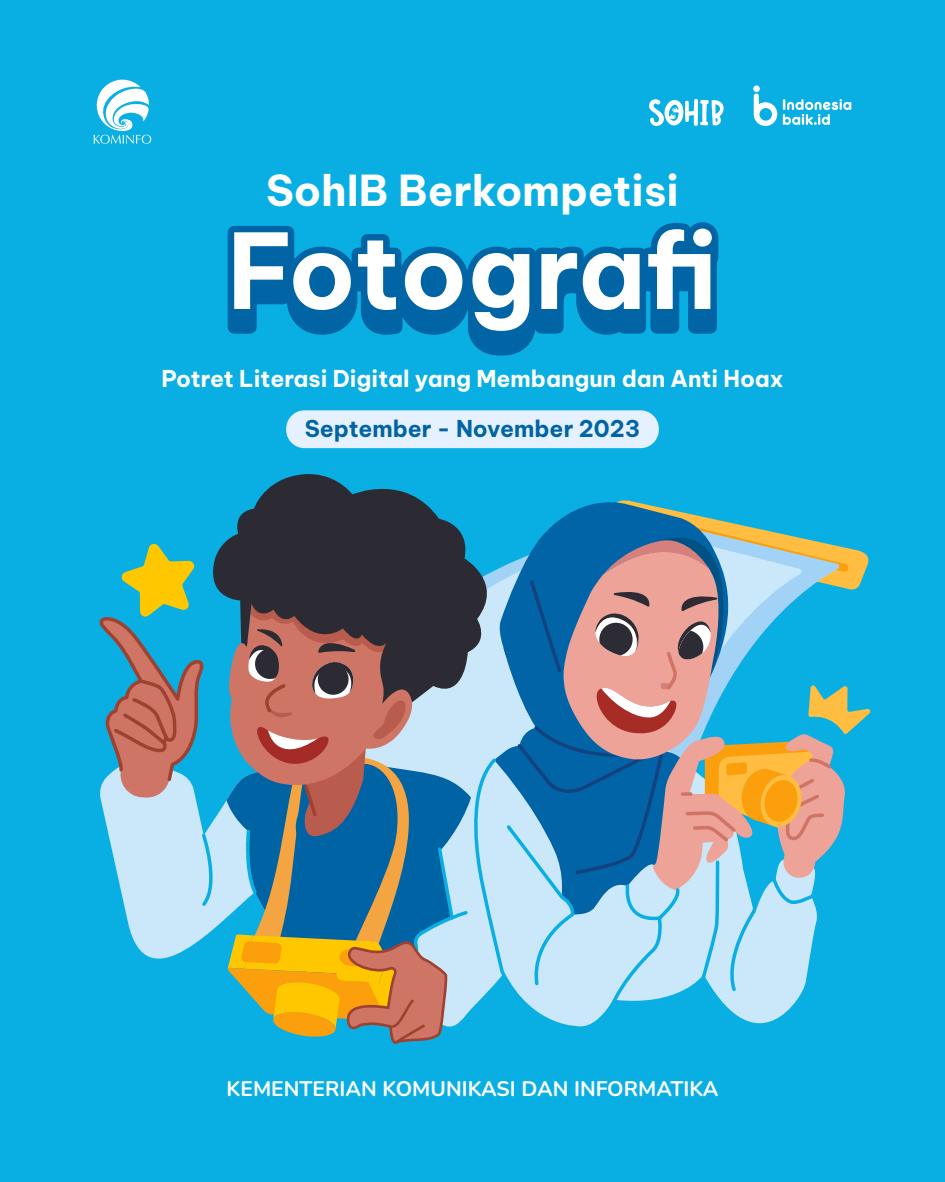
<style>
.page{position:relative;width:945px;height:1182px;background:#fff}
.page>*{position:absolute;margin:0;border:0;box-sizing:border-box;transform-origin:0 0}
.t1{font:700 103.51px "Be Vietnam Pro";letter-spacing:-.01em;color:#fff}
.t2{font:700 41.91px "Be Vietnam Pro";color:#fff}
.t3{font:700 22.75px "Be Vietnam Pro";color:#fff}
.t4{font:700 22.75px "Be Vietnam Pro";letter-spacing:-.005em;color:#0164a4}
.t5{font:200 21px "Nunito";color:#fff}
</style>
<div class="page">
<div style="left:0;top:0;width:945px;height:1181px;background:#09afe3"></div>
<svg style="left:649px;top:99px;width:75px;height:27px"></svg>
<svg style="left:754px;top:93px;width:23px;height:33px"></svg>
<div style="left:753px;top:85px;width:7px;height:7px;background:#fff;border-radius:50%"></div>
<svg style="left:783px;top:99px;width:68px;height:26px"></svg>
<svg style="left:94px;top:80px;width:57px;height:64px"></svg>
<div style="left:286px;top:410px;width:373px;height:38px;background:#e5f1ff;border-radius:18px"></div>
<svg style="left:227px;top:222px;width:492px;height:134px"></svg>
<svg style="left:224px;top:474px;width:270px;height:229px;fill:#2c2b34"></svg>
<svg style="left:470px;top:755px;width:324px;height:272px"></svg>
<svg style="left:494px;top:500px;width:377px;height:504px"></svg>
<svg style="left:100px;top:543px;width:370px;height:501px"></svg>
<h2 class="t2" style="left:266px;top:173px;width:414px">SohIB Berkompetisi</h2>
<h1 class="t1" style="left:227px;top:182px;width:492px">Fotografi</h1>
<p class="t3" style="left:161px;top:369px;width:624px">Potret Literasi Digital yang Membangun dan Anti Hoax</p>
<p class="t4" style="left:305px;top:419px;width:337px">September - November 2023</p>
<p class="t5" style="left:227px;top:1080px;width:493px">KEMENTERIAN KOMUNIKASI DAN INFORMATIKA</p>
</div>
